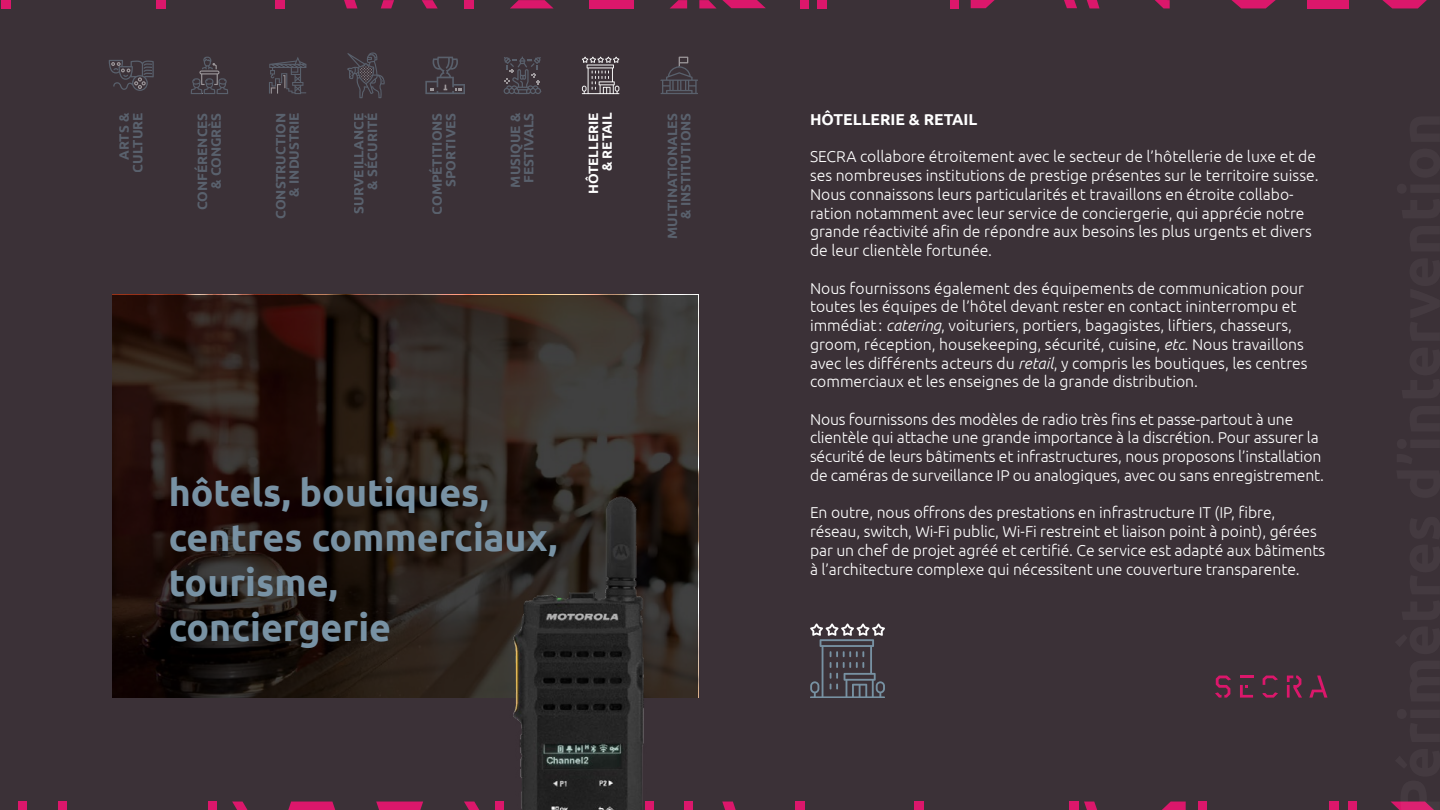
<style>
.page{position:relative;width:1440px;height:810px;background:#3b3137}
.page>*{position:absolute;margin:0;border:0;box-sizing:border-box;transform-origin:0 0}
.t1{font:700 37.5px/45px "Ubuntu";color:#7892a4}
.t2{font:300 15.75px/18.8px "Ubuntu";color:#fff}
.t3{font:700 15.75px "Ubuntu";color:#fff}
.t4{font:700 13.5px/13.5px "Ubuntu";color:#7892a4;text-align:right}
.t5{font:700 13.5px/13.5px "Ubuntu";color:#fff;text-align:right}
.s1{font-style:italic}
</style>
<div class="page">
<svg style="left:1382px;top:0;width:45px;height:8px"></svg>
<div style="left:1308px;top:0;width:41px;height:8px;background:#db176b"></div>
<svg style="left:1231px;top:0;width:45px;height:8px"></svg>
<svg style="left:1155px;top:0;width:15px;height:8px"></svg>
<svg style="left:1087px;top:0;width:13px;height:8px"></svg>
<div style="left:800px;top:0;width:9px;height:8px;background:#db176b"></div>
<div style="left:818px;top:0;width:9px;height:8px;background:#db176b"></div>
<svg style="left:971px;top:0;width:24px;height:8px"></svg>
<div style="left:950px;top:0;width:9px;height:8px;background:#db176b"></div>
<svg style="left:1064px;top:0;width:13px;height:8px"></svg>
<svg style="left:699px;top:0;width:67px;height:8px"></svg>
<svg style="left:670px;top:0;width:17px;height:8px"></svg>
<div style="left:589px;top:0;width:45px;height:8px;background:#db176b"></div>
<svg style="left:510px;top:0;width:43px;height:8px"></svg>
<svg style="left:422px;top:0;width:16px;height:8px"></svg>
<div style="left:464px;top:0;width:10px;height:8px;background:#db176b"></div>
<svg style="left:381px;top:0;width:13px;height:8px"></svg>
<div style="left:1px;top:0;width:10px;height:8px;background:#db176b"></div>
<div style="left:156px;top:0;width:9px;height:8px;background:#db176b"></div>
<div style="left:275px;top:0;width:10px;height:8px;background:#db176b"></div>
<svg style="left:344px;top:0;width:14px;height:8px"></svg>
<svg style="left:1391px;top:802px;width:43px;height:8px"></svg>
<div style="left:1348px;top:802px;width:9px;height:8px;background:#db176b"></div>
<div style="left:1330px;top:802px;width:9px;height:8px;background:#db176b"></div>
<svg style="left:1162px;top:802px;width:24px;height:8px"></svg>
<div style="left:1198px;top:802px;width:8px;height:8px;background:#db176b"></div>
<svg style="left:1084px;top:802px;width:13px;height:8px"></svg>
<div style="left:1069px;top:802px;width:9px;height:8px;background:#db176b"></div>
<div style="left:915px;top:802px;width:9px;height:8px;background:#db176b"></div>
<div style="left:795px;top:802px;width:9px;height:8px;background:#db176b"></div>
<svg style="left:722px;top:802px;width:14px;height:8px"></svg>
<div style="left:18px;top:802px;width:9px;height:8px;background:#db176b"></div>
<div style="left:58px;top:802px;width:9px;height:8px;background:#db176b"></div>
<div style="left:208px;top:802px;width:9px;height:8px;background:#db176b"></div>
<svg style="left:232px;top:802px;width:16px;height:8px"></svg>
<svg style="left:288px;top:802px;width:29px;height:8px"></svg>
<svg style="left:112px;top:295px;width:586px;height:403px"></svg>
<svg style="left:582px;top:57px;width:37px;height:37px"></svg>
<svg style="left:661px;top:57px;width:37px;height:37px"></svg>
<svg style="left:269px;top:57px;width:37px;height:37px"></svg>
<svg style="left:1215px;top:676px;width:16px;height:22px"></svg>
<svg style="left:1240px;top:676px;width:13px;height:2px"></svg>
<svg style="left:1240px;top:685px;width:13px;height:13px"></svg>
<svg style="left:1263px;top:676px;width:15px;height:9px"></svg>
<svg style="left:1263px;top:692px;width:15px;height:6px"></svg>
<svg style="left:1309px;top:676px;width:19px;height:22px"></svg>
<svg style="left:1287px;top:676px;width:15px;height:22px"></svg>
<svg style="left:347px;top:52px;width:38px;height:46px"></svg>
<svg style="left:425px;top:57px;width:39px;height:37px"></svg>
<img style="left:317px;top:491px;width:382px;height:319px">
<svg style="left:504px;top:57px;width:37px;height:37px"></svg>
<svg style="left:810px;top:623px;width:75px;height:75px"></svg>
<svg style="left:109px;top:60px;width:45px;height:31px"></svg>
<svg style="left:191px;top:56px;width:37px;height:38px"></svg>
<p class="t4" style="left:117px;top:173px;width:61px;rotate:-90deg">ARTS &amp;<br>CULTURE</p>
<p class="t4" style="left:195px;top:210px;width:99px;rotate:-90deg">CONFÉRENCES &amp; CONGRÈS</p>
<p class="t4" style="left:430px;top:215px;width:103px;rotate:-90deg">COMPÉTITIONS<br>SPORTIVES</p>
<p class="t4" style="left:274px;top:219px;width:108px;rotate:-90deg">CONSTRUCTION &amp; INDUSTRIE</p>
<p class="t4" style="left:508px;top:188px;width:76px;text-align:center;rotate:-90deg">MUSIQUE &amp;<br>FESTIVALS</p>
<p class="t4" style="left:352px;top:214px;width:102px;rotate:-90deg">SURVEILLANCE &amp; SÉCURITÉ</p>
<p class="t5" style="left:587px;top:194px;width:83px;rotate:-90deg">HÔTELLERIE &amp; RETAIL</p>
<p class="t4" style="left:665px;top:239px;width:128px;rotate:-90deg">MULTINATIONALES &amp; INSTITUTIONS</p>
<h1 class="t1" style="left:169px;top:470px;width:390px">hôtels, boutiques, centres commerciaux, tourisme, conciergerie</h1>
<p class="t3" style="left:810px;top:110px;width:169px">HÔTELLERIE &amp; RETAIL</p>
<p class="t2" style="left:810px;top:147px;width:510px">SECRA collabore étroitement avec le secteur de l’hôtellerie de luxe et de ses nombreuses institutions de prestige présentes sur le territoire suisse.<br>Nous connaissons leurs particularités et travaillons en étroite collabo&shy;ration notamment avec leur service de conciergerie, qui apprécie notre grande réactivité afin de répondre aux besoins les plus urgents et divers de leur clientèle fortunée.</p>
<p class="t2" style="left:810px;top:278px;width:499px">Nous fournissons également des équipements de communication pour toutes les équipes de l’hôtel devant rester en contact ininterrompu et immédiat: <span class="s1">catering</span>, voituriers, portiers, bagagistes, liftiers, chasseurs, groom, réception, housekeeping, sécurité, cuisine, <span class="s1">etc</span>. Nous travaillons avec les différents acteurs du <span class="s1">retail</span>, y compris les boutiques, les centres commerciaux et les enseignes de la grande distribution.</p>
<p class="t2" style="left:810px;top:409px;width:516px">Nous fournissons des modèles de radio très fins et passe-partout à une clientèle qui attache une grande importance à la discrétion. Pour assurer la sécurité de leurs bâtiments et infrastructures, nous proposons l’installation de caméras de surveillance IP ou analogiques, avec ou sans enregistrement.</p>
<p class="t2" style="left:810px;top:503px;width:517px">En outre, nous offrons des prestations en infrastructure IT (IP, fibre, réseau, switch, Wi-Fi public, Wi-Fi restreint et liaison point à point), gérées par un chef de projet agréé et certifié. Ce service est adapté aux bâtiments à l’architecture complexe qui nécessitent une couverture transparente.</p>
</div>
